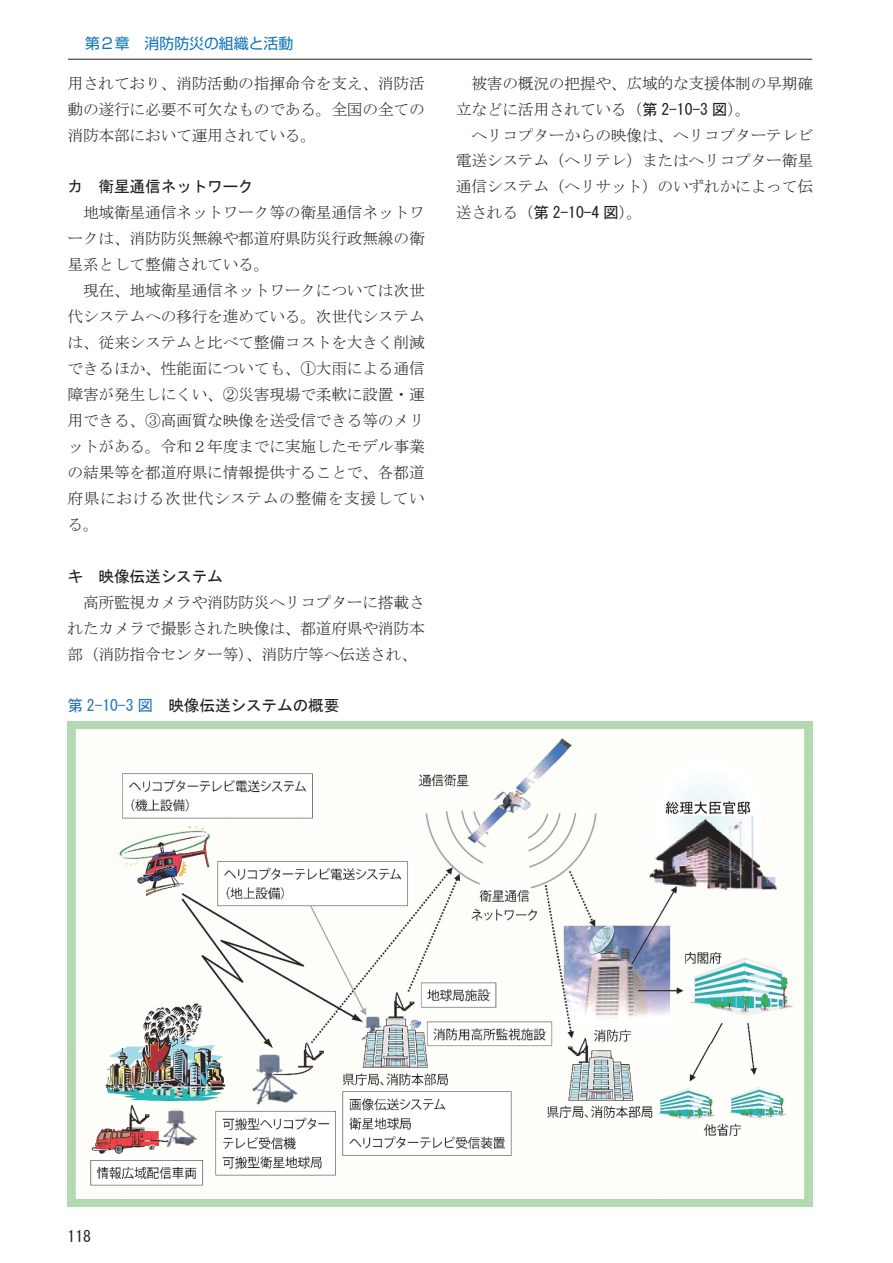
<style>
.page{position:relative;width:893px;height:1263px;background:#fff}
.page>*{position:absolute;margin:0;border:0;box-sizing:border-box;transform-origin:0 0}
.t1{font:15.75px/26px "MS Mincho";letter-spacing:-.01em;color:#231f20;text-align:justify}
.t2{font:15.75px "MS Gothic";letter-spacing:-.015em;color:#231f20}
.t3{font:14.85px "Shin Go Pr 6 N";color:#1074bc}
.s1{color:#2273b7}
.s2{font-family:"MS Gothic"}
.s3{font-family:"MS Mincho"}
</style>
<div class="page">
<hr style="left:68px;top:59px;width:744px;height:1px;background:#231f20">
<img style="left:68px;top:721px;width:744px;height:485px">
<p class="t3" style="left:85px;top:31px;width:210px">第２章　消防防災の組織と活動</p>
<p class="t1" style="left:68px;top:70px;width:359px">用されており、消防活動の指揮命令を支え、消防活動の遂行に必要不可欠なものである。全国の全ての消防本部において運用されている。</p>
<p class="t2" style="left:68px;top:179px;width:188px">カ 衛星通信ネットワーク</p>
<p class="t1" style="left:68px;top:200px;width:359px;text-indent:16px">地域衛星通信ネットワーク等の衛星通信ネットワークは、消防防災無線や都道府県防災行政無線の衛星系として整備されている。</p>
<p class="t1" style="left:68px;top:278px;width:359px;text-indent:16px">現在、地域衛星通信ネットワークについては次世代システムへの移行を進めている。次世代システムは、従来システムと比べて整備コストを大きく削減できるほか、性能面についても、①大雨による通信障害が発生しにくい、②災害現場で柔軟に設置・運用できる、③高画質な映像を送受信できる等のメリットがある。令和２年度までに実施したモデル事業の結果等を都道府県に情報提供することで、各都道府県における次世代システムの整備を支援している。</p>
<p class="t2" style="left:68px;top:568px;width:157px">キ 映像伝送システム</p>
<p class="t1" style="left:68px;top:589px;width:359px;text-indent:16px">高所監視カメラや消防防災ヘリコプターに搭載されたカメラで撮影された映像は、都道府県や消防本部（消防指令センター等）、消防庁等へ伝送され、</p>
<p class="t2" style="left:67px;top:698px;width:273px"><span class="s1">第 2-10-3 図</span> 映像伝送システムの概要</p>
<p class="t1" style="left:456px;top:70px;width:359px;text-indent:16px">被害の概況の把握や、広域的な支援体制の早期確立などに活用されている（<span class="s2">第 2-10-3 図</span>）。</p>
<p class="t1" style="left:456px;top:122px;width:359px;text-indent:16px">ヘリコプターからの映像は、ヘリコプターテレビ電送システム（ヘリテレ）またはヘリコプター衛星通信システム（ヘリサット）のいずれかによって伝</p>
<p class="t2" style="left:456px;top:205px;width:188px"><span class="s3">送される（</span>第 2-10-4 図<span class="s3">）。</span></p>
<p class="t2" style="left:68px;top:1228px;width:25px">118</p>
</div>
